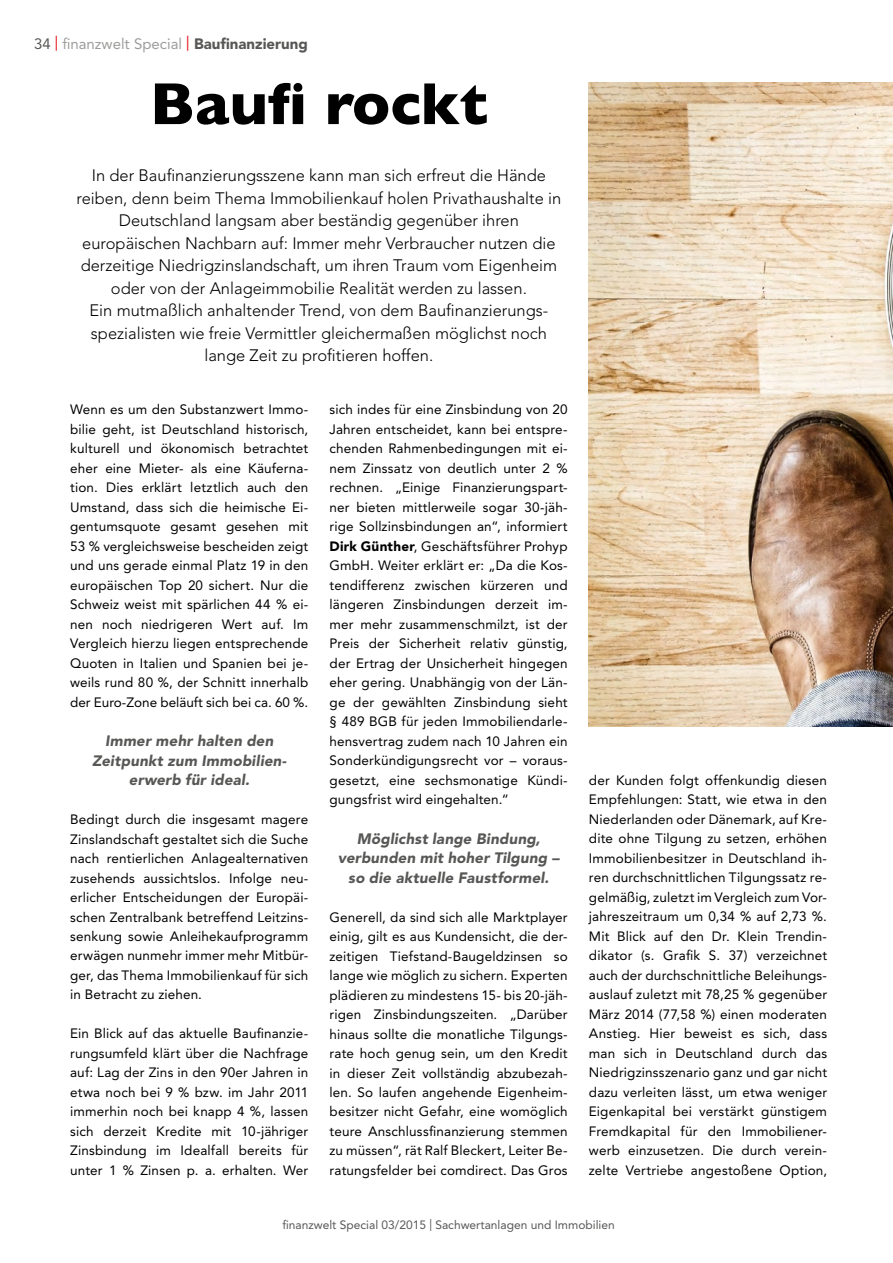
<style>
.page{position:relative;width:893px;height:1263px;background:#fff}
.page>*{position:absolute;margin:0;border:0;box-sizing:border-box;transform-origin:0 0}
.t1{font:700 60px "Gill Sans";color:#000}
.t2{font:300 16.5px/22.5px "Avenir LT Std";color:#000;text-align:center}
.t3{font:italic 900 15px/19.5px "Avenir LT Std";letter-spacing:.015em;color:#575756;text-align:center}
.t4{font:15px "Avenir LT Std";color:#9d9d9c}
.t5{font:13.5px/19.5px "Avenir LT Std";letter-spacing:.01em;color:#000;text-align:justify}
.t6{font:12px "Avenir LT Std";color:#575756}
.s1{color:#575756}
.s2{color:#e30613}
.s3{font-weight:900;color:#575756}
.s4{font-weight:900}
</style>
<div class="page">
<img style="left:589px;top:83px;width:304px;height:643px">
<p class="t4" style="left:34px;top:35px;width:275px"><span class="s1">34</span> <span class="s2">|</span> finanzwelt Special <span class="s2">|</span> <span class="s3">Baufinanzierung</span></p>
<h1 class="t1" style="left:150px;top:56px;width:340px">Baufi rockt</h1>
<p class="t2" style="left:76px;top:164px;width:486px">In der Baufinanzierungsszene kann man sich erfreut die Hände reiben, denn beim Thema Immobilienkauf holen Privathaushalte in Deutschland langsam aber beständig gegenüber ihren europäischen Nachbarn auf: Immer mehr Verbraucher nutzen die derzeitige Niedrigzinslandschaft, um ihren Traum vom Eigenheim oder von der Anlageimmobilie Realität werden zu lassen.<br>Ein mutmaßlich anhaltender Trend, von dem Baufinanzierungs&shy;spezialisten wie freie Vermittler gleichermaßen möglichst noch lange Zeit zu profitieren hoffen.</p>
<p class="t5" style="left:70px;top:400px;width:240px">Wenn es um den Substanzwert Immo&shy;bilie geht, ist Deutschland historisch, kulturell und ökonomisch betrachtet eher eine Mieter- als eine Käuferna&shy;tion. Dies erklärt letztlich auch den Umstand, dass sich die heimische Ei&shy;gentumsquote gesamt gesehen mit 53 % vergleichsweise bescheiden zeigt und uns gerade einmal Platz 19 in den europäischen Top 20 sichert. Nur die Schweiz weist mit spärlichen 44 % ei&shy;nen noch niedrigeren Wert auf. Im Vergleich hierzu liegen entsprechende Quoten in Italien und Spanien bei je&shy;weils rund 80 %, der Schnitt innerhalb der Euro-Zone beläuft sich bei ca. 60 %.</p>
<p class="t3" style="left:92px;top:731px;width:195px">Immer mehr halten den<br>Zeitpunkt zum Immobilien&shy;erwerb für ideal.</p>
<p class="t5" style="left:70px;top:810px;width:240px">Bedingt durch die insgesamt magere Zinslandschaft gestaltet sich die Suche nach rentierlichen Anlagealternativen zusehends aussichtslos. Infolge neu&shy;erlicher Entscheidungen der Europäi&shy;schen Zentralbank betreffend Leitzins&shy;senkung sowie Anleihekaufprogramm erwägen nunmehr immer mehr Mitbür&shy;ger, das Thema Immobilienkauf für sich in Betracht zu ziehen.</p>
<p class="t5" style="left:70px;top:1024px;width:240px">Ein Blick auf das aktuelle Baufinanzie&shy;rungsumfeld klärt über die Nachfrage auf: Lag der Zins in den 90er Jahren in etwa noch bei 9 % bzw. im Jahr 2011 immerhin noch bei knapp 4 %, lassen sich derzeit Kredite mit 10-jähriger Zinsbindung im Idealfall bereits für unter 1 % Zinsen p. a. erhalten. Wer</p>
<p class="t5" style="left:330px;top:400px;width:240px">sich indes für eine Zinsbindung von 20<br>Jahren entscheidet, kann bei entspre&shy;chenden Rahmenbedingungen mit ei&shy;nem Zinssatz von deutlich unter 2 % rechnen. „Einige Finanzierungspart&shy;ner bieten mittlerweile sogar 30-jäh&shy;rige Sollzinsbindungen an“, informiert <span class="s4">Dirk Günther</span>, Geschäftsführer Prohyp GmbH. Weiter erklärt er: „Da die Kos&shy;tendifferenz zwischen kürzeren und längeren Zinsbindungen derzeit im&shy;mer mehr zusammenschmilzt, ist der Preis der Sicherheit relativ günstig, der Ertrag der Unsicherheit hingegen eher gering. Unabhängig von der Län&shy;ge der gewählten Zinsbindung sieht § 489 BGB für jeden Immobiliendarle&shy;hensvertrag zudem nach 10 Jahren ein Sonderkündigungsrecht vor – voraus&shy;gesetzt, eine sechsmonatige Kündi&shy;gungsfrist wird eingehalten.“</p>
<p class="t3" style="left:338px;top:829px;width:223px">Möglichst lange Bindung, verbunden mit hoher Tilgung – so die aktuelle Faustformel.</p>
<p class="t5" style="left:330px;top:907px;width:240px">Generell, da sind sich alle Marktplayer einig, gilt es aus Kundensicht, die der&shy;zeitigen Tiefstand-Baugeldzinsen so lange wie möglich zu sichern. Experten plädieren zu mindestens 15- bis 20-jäh&shy;rigen Zinsbindungszeiten. „Darüber hinaus sollte die monatliche Tilgungs&shy;rate hoch genug sein, um den Kredit in dieser Zeit vollständig abzubezah&shy;len. So laufen angehende Eigenheim&shy;besitzer nicht Gefahr, eine womöglich teure Anschlussfinanzierung stemmen zu müssen“, rät Ralf Bleckert, Leiter Be&shy;ratungsfelder bei comdirect. Das Gros</p>
<p class="t5" style="left:589px;top:771px;width:240px">der Kunden folgt offenkundig diesen Empfehlungen: Statt, wie etwa in den Niederlanden oder Dänemark, auf Kre&shy;dite ohne Tilgung zu setzen, erhöhen Immobilienbesitzer in Deutschland ih&shy;ren durchschnittlichen Tilgungssatz re&shy;gelmäßig, zuletzt im Vergleich zum Vor&shy;jahreszeitraum um 0,34 % auf 2,73 %.<br>Mit Blick auf den Dr. Klein Trendin&shy;dikator (s. Grafik S. 37) verzeichnet auch der durchschnittliche Beleihungs&shy;auslauf zuletzt mit 78,25 % gegenüber März 2014 (77,58 %) einen moderaten Anstieg. Hier beweist es sich, dass man sich in Deutschland durch das Niedrigzinsszenario ganz und gar nicht dazu verleiten lässt, um etwa weniger Eigenkapital bei verstärkt günstigem Fremdkapital für den Immobiliener&shy;werb einzusetzen. Die durch verein&shy;zelte Vertriebe angestoßene Option,</p>
<p class="t6" style="left:282px;top:1218px;width:334px">finanzwelt Special 03/2015 | Sachwertanlagen und Immobilien</p>
</div>
